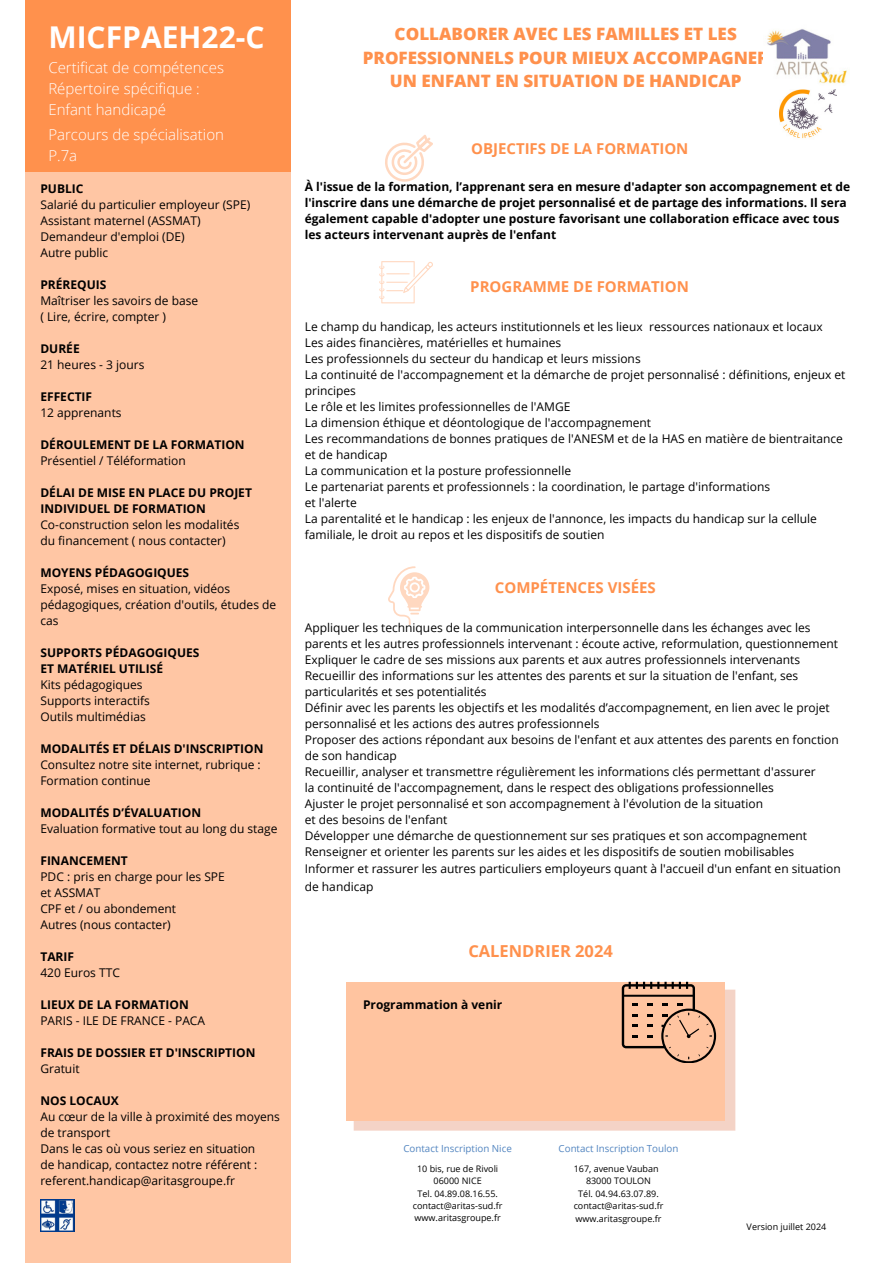
<style>
.page{position:relative;width:894px;height:1264px;background:#fff}
.page>*{position:absolute;margin:0;border:0;box-sizing:border-box;transform-origin:0 0}
.t1{font:700 30px "Open Sans";color:#fff}
.t2{font:800 17.1px/23.7px "Open Sans";color:#ff914d;text-align:center}
.t3{font:700 16.5px "Open Sans";color:#ff914d}
.t4{font:300 15px/20.7px "Open Sans";color:#fff}
.t5{font:700 15px "Open Sans";color:#ff914d}
.t6{font:12px/16px "Open Sans";color:#000}
.t7{font:700 12px/16px "Open Sans";color:#000}
.t8{font:9.75px "Open Sans";color:#5285c0}
.t9{font:9px "Open Sans";color:#000}
</style>
<div class="page">
<div style="left:25px;top:111px;width:266px;height:1152px;background:#ffc6a4"></div>
<div style="left:25px;top:0;width:265px;height:171px;background:#ff914d"></div>
<svg style="left:353px;top:989px;width:382px;height:141px;background:#f5d0c0"></svg>
<div style="left:346px;top:981px;width:378px;height:138px;background:#ffc4a0"></div>
<svg style="left:621px;top:981px;width:95px;height:81px"></svg>
<svg style="left:385px;top:135px;width:47px;height:47px"></svg>
<svg style="left:379px;top:261px;width:54px;height:42px"></svg>
<svg style="left:388px;top:566px;width:41px;height:59px"></svg>
<img style="left:40px;top:1199px;width:34px;height:32px">
<img style="left:779px;top:89px;width:57px;height:50px">
<img style="left:767px;top:29px;width:80px;height:55px">
<h1 class="t1" style="left:48px;top:16px;width:218px">MICFPAEH22-C</h1>
<p class="t4" style="left:48px;top:57px;width:177px">Certificat de compétences<br>Répertoire spécifique :<br>Enfant handicapé</p>
<p class="t4" style="left:48px;top:124px;width:177px">Parcours de spécialisation<br>P.7a</p>
<p class="t7" style="left:40px;top:180px;width:45px">PUBLIC</p>
<p class="t6" style="left:40px;top:196px;width:211px">Salarié du particulier employeur (SPE)<br>Assistant maternel (ASSMAT)<br>Demandeur d'emploi (DE)<br>Autre public</p>
<p class="t7" style="left:40px;top:276px;width:67px">PRÉREQUIS</p>
<p class="t6" style="left:40px;top:292px;width:159px">Maîtriser les savoirs de base ( Lire, écrire, compter )</p>
<p class="t7" style="left:40px;top:340px;width:41px">DURÉE</p>
<p class="t6" style="left:40px;top:356px;width:105px">21 heures - 3 jours</p>
<p class="t7" style="left:40px;top:388px;width:53px">EFFECTIF</p>
<p class="t6" style="left:40px;top:404px;width:83px">12 apprenants</p>
<p class="t7" style="left:40px;top:436px;width:206px">DÉROULEMENT DE LA FORMATION</p>
<p class="t6" style="left:40px;top:452px;width:147px">Présentiel / Téléformation</p>
<p class="t7" style="left:40px;top:484px;width:213px">DÉLAI DE MISE EN PLACE DU PROJET<br>INDIVIDUEL DE FORMATION</p>
<p class="t6" style="left:40px;top:516px;width:200px">Co-construction selon les modalités du financement ( nous contacter)</p>
<p class="t7" style="left:40px;top:564px;width:150px">MOYENS PÉDAGOGIQUES</p>
<p class="t6" style="left:40px;top:580px;width:237px">Exposé, mises en situation, vidéos pédagogiques, création d'outils, études de cas</p>
<p class="t7" style="left:40px;top:644px;width:161px">SUPPORTS PÉDAGOGIQUES<br>ET MATÉRIEL UTILISÉ</p>
<p class="t6" style="left:40px;top:676px;width:111px">Kits pédagogiques<br>Supports interactifs<br>Outils multimédias</p>
<p class="t7" style="left:40px;top:740px;width:224px">MODALITÉS ET DÉLAIS D'INSCRIPTION</p>
<p class="t6" style="left:40px;top:756px;width:222px">Consultez notre site internet, rubrique :<br>Formation continue</p>
<p class="t7" style="left:40px;top:804px;width:162px">MODALITÉS D’ÉVALUATION</p>
<p class="t6" style="left:40px;top:820px;width:238px">Evaluation formative tout au long du stage</p>
<p class="t7" style="left:40px;top:852px;width:89px">FINANCEMENT</p>
<p class="t6" style="left:40px;top:868px;width:186px">PDC : pris en charge pour les SPE et ASSMAT<br>CPF et / ou abondement<br>Autres (nous contacter)</p>
<p class="t7" style="left:40px;top:948px;width:35px">TARIF</p>
<p class="t6" style="left:40px;top:964px;width:81px">420 Euros TTC</p>
<p class="t7" style="left:40px;top:996px;width:150px">LIEUX DE LA FORMATION</p>
<p class="t6" style="left:40px;top:1012px;width:166px">PARIS - ILE DE FRANCE - PACA</p>
<p class="t7" style="left:40px;top:1044px;width:216px">FRAIS DE DOSSIER ET D'INSCRIPTION</p>
<p class="t6" style="left:40px;top:1060px;width:41px">Gratuit</p>
<p class="t7" style="left:40px;top:1092px;width:80px">NOS LOCAUX</p>
<p class="t6" style="left:40px;top:1108px;width:241px">Au cœur de la ville à proximité des moyens de transport<br>Dans le cas où vous seriez en situation<br>de handicap, contactez notre référent : referent.handicap@aritasgroupe.fr</p>
<h1 class="t2" style="left:362px;top:22px;width:407px">COLLABORER AVEC LES FAMILLES ET LES<br>PROFESSIONNELS POUR MIEUX ACCOMPAGNER<br>UN ENFANT EN SITUATION DE HANDICAP</h1>
<p class="t5" style="left:471px;top:138px;width:219px">OBJECTIFS DE LA FORMATION</p>
<h2 class="t7" style="left:305px;top:179px;width:546px">À l'issue de la formation, l’apprenant sera en mesure d'adapter son accompagnement et de l'inscrire dans une démarche de projet personnalisé et de partage des informations. Il sera également capable d'adopter une posture favorisant une collaboration efficace avec tous les acteurs intervenant auprès de l'enfant</h2>
<p class="t5" style="left:470px;top:275px;width:220px">PROGRAMME DE FORMATION</p>
<p class="t6" style="left:305px;top:318px;width:542px">Le champ du handicap, les acteurs institutionnels et les lieux ressources nationaux et locaux<br>Les aides financières, matérielles et humaines<br>Les professionnels du secteur du handicap et leurs missions<br>La continuité de l'accompagnement et la démarche de projet personnalisé : définitions, enjeux et principes<br>Le rôle et les limites professionnelles de l'AMGE<br>La dimension éthique et déontologique de l'accompagnement<br>Les recommandations de bonnes pratiques de l'ANESM et de la HAS en matière de bientraitance et de handicap<br>La communication et la posture professionnelle<br>Le partenariat parents et professionnels : la coordination, le partage d'informations<br>et l'alerte<br>La parentalité et le handicap : les enjeux de l'annonce, les impacts du handicap sur la cellule familiale, le droit au repos et les dispositifs de soutien</p>
<p class="t5" style="left:494px;top:576px;width:162px">COMPÉTENCES VISÉES</p>
<p class="t6" style="left:305px;top:619px;width:537px">Appliquer les techniques de la communication interpersonnelle dans les échanges avec les parents et les autres professionnels intervenant : écoute active, reformulation, questionnement Expliquer le cadre de ses missions aux parents et aux autres professionnels intervenants Recueillir des informations sur les attentes des parents et sur la situation de l'enfant, ses particularités et ses potentialités<br>Définir avec les parents les objectifs et les modalités d’accompagnement, en lien avec le projet personnalisé et les actions des autres professionnels<br>Proposer des actions répondant aux besoins de l'enfant et aux attentes des parents en fonction de son handicap<br>Recueillir, analyser et transmettre régulièrement les informations clés permettant d'assurer<br>la continuité de l'accompagnement, dans le respect des obligations professionnelles<br>Ajuster le projet personnalisé et son accompagnement à l'évolution de la situation<br>et des besoins de l'enfant<br>Développer une démarche de questionnement sur ses pratiques et son accompagnement Renseigner et orienter les parents sur les aides et les dispositifs de soutien mobilisables Informer et rassurer les autres particuliers employeurs quant à l'accueil d'un enfant en situation de handicap</p>
<h5 class="t3" style="left:468px;top:939px;width:146px">CALENDRIER 2024</h5>
<h2 class="t7" style="left:363px;top:996px;width:141px">Programmation à venir</h2>
<h6 class="t8" style="left:403px;top:1141px;width:110px">Contact Inscription Nice</h6>
<h1 class="t9" style="left:417px;top:1162px;width:83px">10 bis, rue de Rivoli</h1>
<p class="t9" style="left:433px;top:1174px;width:50px">06000 NICE</p>
<h5 class="t9" style="left:417px;top:1187px;width:82px">Tel. 04.89.08.16.55.</h5>
<p class="t9" style="left:412px;top:1199px;width:91px">contact@aritas-sud.fr</p>
<p class="t9" style="left:414px;top:1211px;width:88px">www.aritasgroupe.fr</p>
<p class="t8" style="left:558px;top:1141px;width:121px">Contact Inscription Toulon</p>
<p class="t9" style="left:573px;top:1162px;width:86px">167, avenue Vauban</p>
<p class="t9" style="left:586px;top:1174px;width:67px">83000 TOULON</p>
<p class="t9" style="left:578px;top:1187px;width:82px">Tél. 04.94.63.07.89.</p>
<p class="t9" style="left:573px;top:1199px;width:91px">contact@aritas-sud.fr</p>
<p class="t9" style="left:575px;top:1212px;width:88px">www.aritasgroupe.fr</p>
<h6 class="t9" style="left:746px;top:1219px;width:81px">Version juillet 2024</h6>
</div>
